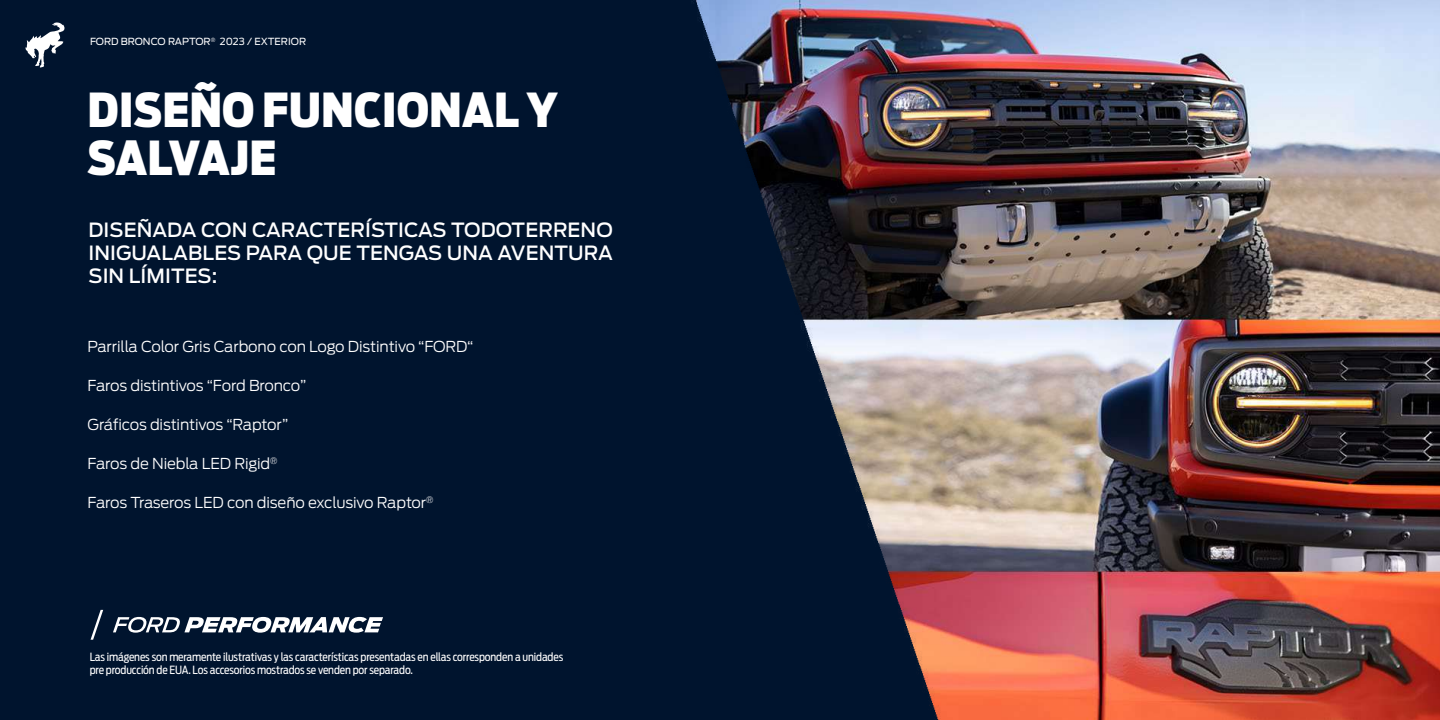
<style>
.page{position:relative;width:1440px;height:720px;background:#00142e}
.page>*{position:absolute;margin:0;border:0;box-sizing:border-box;transform-origin:0 0}
.t1{font:900 46.5px/48px "Ford Antenna Cond";color:#fff}
.t2{font:500 19.5px/23.2px "Ford Antenna";letter-spacing:.005em;color:#fff;text-align:justify}
.t3{font:300 15px "Ford Antenna";letter-spacing:-.01em;color:#fff}
.t4{font:11.25px/12px "Ford Antenna Cond";letter-spacing:-.01em;color:#fff}
.t5{font:9.75px "Ford Antenna";color:#fff}
</style>
<div class="page">
<img style="left:696px;top:0;width:744px;height:720px">
<svg style="left:113px;top:617px;width:270px;height:16px"></svg>
<svg style="left:91px;top:610px;width:12px;height:30px"></svg>
<svg style="left:25px;top:22px;width:40px;height:46px"></svg>
<p class="t5" style="left:90px;top:33px;width:218px">FORD BRONCO RAPTOR<sup>®</sup> 2023 / EXTERIOR</p>
<h1 class="t1" style="left:88px;top:80px;width:472px">DISEÑO FUNCIONAL Y<br>SALVAJE</h1>
<h2 class="t2" style="left:88px;top:216px;width:526px">DISEÑADA CON CARACTERÍSTICAS TODOTERRENO INIGUALABLES PARA QUE TENGAS UNA AVENTURA SIN LÍMITES:</h2>
<p class="t3" style="left:88px;top:334px;width:387px">Parrilla Color Gris Carbono con Logo Distintivo “FORD“</p>
<p class="t3" style="left:88px;top:373px;width:220px">Faros distintivos “Ford Bronco”</p>
<p class="t3" style="left:88px;top:412px;width:202px">Gráficos distintivos “Raptor”</p>
<p class="t3" style="left:88px;top:451px;width:191px">Faros de Niebla LED Rigid<sup>®</sup></p>
<p class="t3" style="left:88px;top:490px;width:347px">Faros Traseros LED con diseño exclusivo Raptor<sup>®</sup></p>
<p class="t4" style="left:90px;top:650px;width:475px">Las imágenes son meramente ilustrativas y las características presentadas en ellas corresponden a unidades pre producción de EUA. Los accesorios mostrados se venden por separado.</p>
</div>
